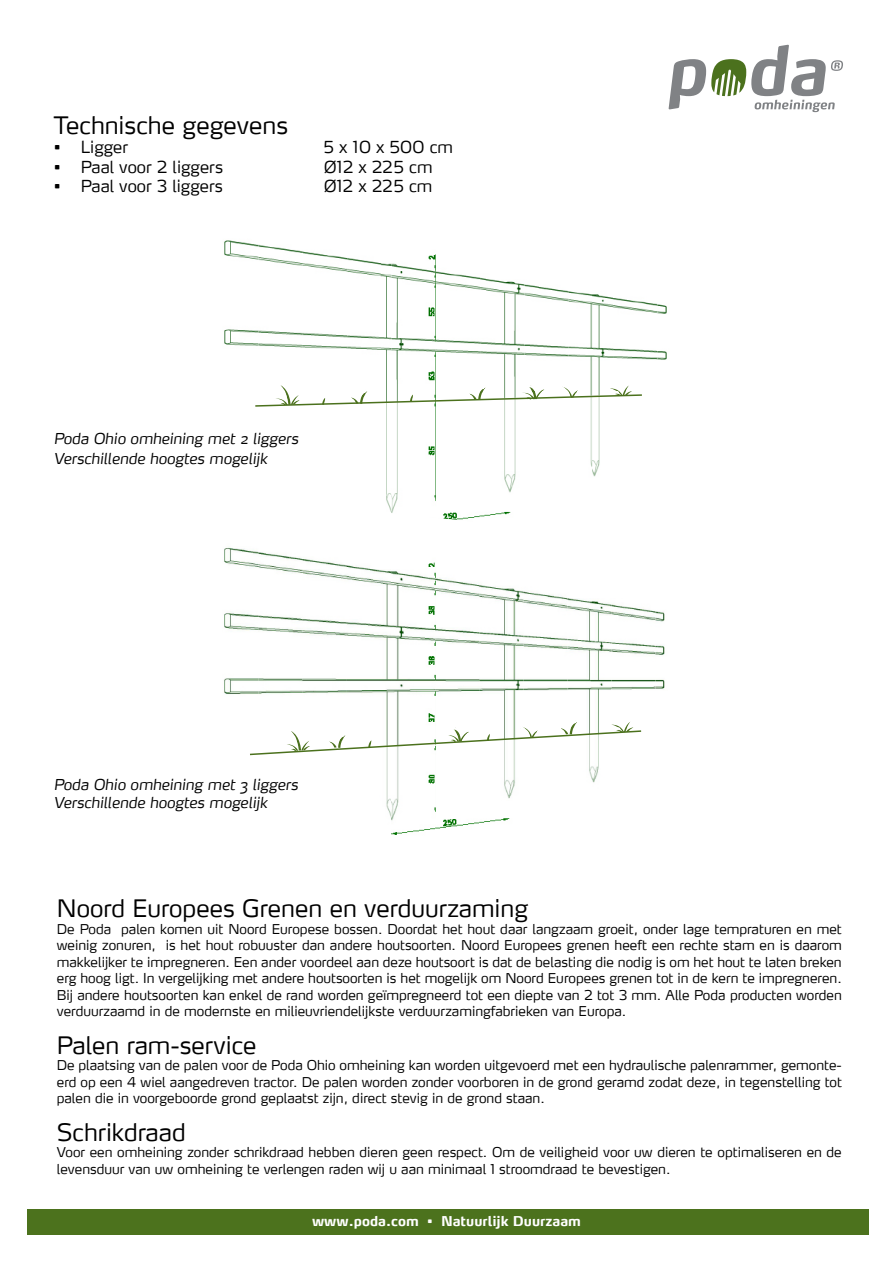
<style>
.page{position:relative;width:893px;height:1263px;background:#fff}
.page>*{position:absolute;margin:0;border:0;box-sizing:border-box;transform-origin:0 0}
.t1{font:300 24px "Max LF";color:#000}
.t2{font:300 16.5px "Max LF";color:#000}
.t3{font:italic 300 15px/19.5px "Max";color:#000}
.t4{font:300 13.5px/16.5px "Max LF";color:#000;text-align:justify}
.t5{font:700 13.5px "Max";color:#fff}
</style>
<div class="page">
<div style="left:27px;top:1209px;width:842px;height:25px;background:#4c721d"></div>
<svg style="left:669px;top:45px;width:174px;height:67px"></svg>
<img style="left:224px;top:547px;width:35px;height:147px">
<img style="left:259px;top:552px;width:44px;height:21px">
<img style="left:303px;top:559px;width:44px;height:20px">
<img style="left:347px;top:565px;width:44px;height:50px">
<img style="left:391px;top:562px;width:44px;height:273px">
<img style="left:435px;top:572px;width:88px;height:257px">
<img style="left:523px;top:591px;width:44px;height:18px">
<img style="left:567px;top:598px;width:44px;height:17px">
<img style="left:611px;top:604px;width:44px;height:85px">
<img style="left:655px;top:611px;width:10px;height:78px">
<img style="left:224px;top:240px;width:35px;height:106px">
<img style="left:259px;top:244px;width:44px;height:22px">
<img style="left:303px;top:251px;width:44px;height:21px">
<img style="left:347px;top:258px;width:44px;height:17px">
<img style="left:391px;top:254px;width:45px;height:21px">
<img style="left:643px;top:301px;width:14px;height:59px">
<img style="left:657px;top:304px;width:10px;height:56px">
<svg style="left:254px;top:275px;width:389px;height:245px"></svg>
<svg style="left:248px;top:615px;width:395px;height:209px"></svg>
<h1 class="t1" style="left:54px;top:110px;width:236px">Technische gegevens</h1>
<p class="t2" style="left:54px;top:137px;width:76px">• Ligger</p>
<p class="t2" style="left:324px;top:137px;width:131px">5 x 10 x 500 cm</p>
<p class="t2" style="left:54px;top:156px;width:171px">• Paal voor 2 liggers</p>
<p class="t2" style="left:324px;top:156px;width:110px">Ø12 x 225 cm</p>
<p class="t2" style="left:54px;top:176px;width:170px">• Paal voor 3 liggers</p>
<p class="t2" style="left:324px;top:176px;width:110px">Ø12 x 225 cm</p>
<p class="t3" style="left:54px;top:429px;width:246px">Poda Ohio omheining met 2 liggers<br>Verschillende hoogtes mogelijk</p>
<p class="t3" style="left:54px;top:776px;width:246px;line-height:18px">Poda Ohio omheining met 3 liggers<br>Verschillende hoogtes mogelijk</p>
<h1 class="t1" style="left:57px;top:894px;width:473px">Noord Europees Grenen en verduurzaming</h1>
<p class="t4" style="left:57px;top:920px;width:786px">De Poda palen komen uit Noord Europese bossen. Doordat het hout daar langzaam groeit, onder lage tempraturen en met weinig zonuren, is het hout robuuster dan andere houtsoorten. Noord Europees grenen heeft een rechte stam en is daarom makkelijker te impregneren. Een ander voordeel aan deze houtsoort is dat de belasting die nodig is om het hout te laten breken erg hoog ligt. In vergelijking met andere houtsoorten is het mogelijk om Noord Europees grenen tot in de kern te impregneren.<br>Bij andere houtsoorten kan enkel de rand worden geïmpregneerd tot een diepte van 2 tot 3 mm. Alle Poda producten worden verduurzaamd in de modernste en milieuvriendelijkste verduurzamingfabrieken van Europa.</p>
<h1 class="t1" style="left:57px;top:1030px;width:201px">Palen ram-service</h1>
<p class="t4" style="left:57px;top:1057px;width:787px">De plaatsing van de palen voor de Poda Ohio omheining kan worden uitgevoerd met een hydraulische palenrammer, gemonte&shy;erd op een 4 wiel aangedreven tractor. De palen worden zonder voorboren in de grond geramd zodat deze, in tegenstelling tot palen die in voorgeboorde grond geplaatst zijn, direct stevig in de grond staan.</p>
<h1 class="t1" style="left:57px;top:1117px;width:130px">Schrikdraad</h1>
<p class="t4" style="left:57px;top:1144px;width:786px">Voor een omheining zonder schrikdraad hebben dieren geen respect. Om de veiligheid voor uw dieren te optimaliseren en de levensduur van uw omheining te verlengen raden wij u aan minimaal 1 stroomdraad te bevestigen.</p>
<p class="t5" style="left:312px;top:1213px;width:270px">www.poda.com • Natuurlijk Duurzaam</p>
</div>
